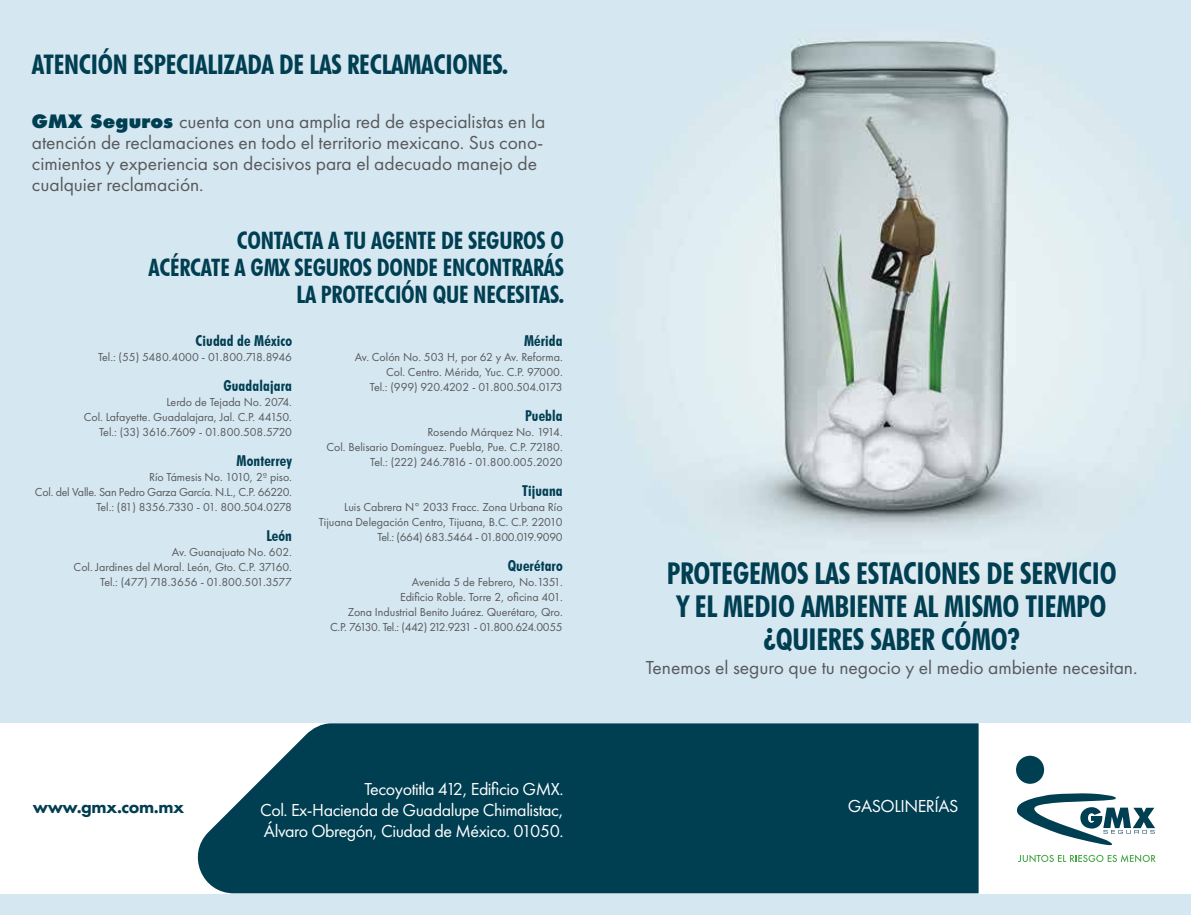
<style>
.page{position:relative;width:1191px;height:915px;background:#fff}
.page>*{position:absolute;margin:0;border:0;box-sizing:border-box;transform-origin:0 0}
.t1{font:700 condensed 30px/33px "Futura BT";letter-spacing:-.01em;color:#003e51;text-align:center}
.t2{font:700 condensed 27px "Futura BT";letter-spacing:-.01em;color:#003e51}
.t3{font:700 condensed 24px/27px "Futura BT";letter-spacing:-.01em;color:#003e51;text-align:right}
.t4{font:19.5px/21px "Futura PT";color:#58595b}
.t5{font:18px/21px "Futura PT";letter-spacing:-.025em;color:#fff;text-align:justify}
.t6{font:800 18px "Futura PT";letter-spacing:-.025em;color:#003e51}
.t7{font:700 condensed 15px "Futura BT";letter-spacing:.01em;color:#003e51}
.t8{font:12px/15px "Futura PT";color:#58595b;text-align:right}
.t9{font:12px/15px "Futura PT";letter-spacing:-.02em;color:#58595b;text-align:right}
.s1{font-family:"Futura";font-weight:800;font-size:18px;color:#003e51}
</style>
<div class="page">
<img style="left:0;top:0;width:1191px;height:914px">
<div style="left:0;top:723px;width:1191px;height:170px;background:#fff"></div>
<svg style="left:197px;top:723px;width:781px;height:170px;background:#104a5c"></svg>
<svg style="left:1016px;top:755px;width:139px;height:91px"></svg>
<svg style="left:1018px;top:854px;width:137px;height:8px"></svg>
<h2 class="t2" style="left:32px;top:48px;width:478px">ATENCIÓN ESPECIALIZADA DE LAS RECLAMACIONES.</h2>
<h3 class="t4" style="left:32px;top:111px;width:515px"><span class="s1">GMX Seguros</span> cuenta con una amplia red de especialistas en la atención de reclamaciones en todo el territorio mexicano. Sus cono&shy;cimientos y experiencia son decisivos para el adecuado manejo de cualquier reclamación.</h3>
<h3 class="t3" style="left:149px;top:227px;width:417px">CONTACTA A TU AGENTE DE SEGUROS O<br>ACÉRCATE A GMX SEGUROS DONDE ENCONTRARÁS<br>LA PROTECCIÓN QUE NECESITAS.</h3>
<p class="t7" style="left:196px;top:331px;width:98px">Ciudad de México</p>
<p class="t8" style="left:98px;top:349px;width:195px">Tel.: (55) 5480.4000 - 01.800.718.8946</p>
<p class="t7" style="left:223px;top:376px;width:70px">Guadalajara</p>
<p class="t8" style="left:84px;top:394px;width:210px">Lerdo de Tejada No. 2074.<br>Col. Lafayette. Guadalajara, Jal. C.P. 44150.<br>Tel.: (33) 3616.7609 - 01.800.508.5720</p>
<p class="t7" style="left:236px;top:451px;width:57px">Monterrey</p>
<p class="t9" style="left:35px;top:469px;width:258px">Río Támesis No. 1010, 2º piso.<br>Col. del Valle. San Pedro Garza García. N.L., C.P. 66220.<br>Tel.: (81) 8356.7330 - 01. 800.504.0278</p>
<p class="t7" style="left:266px;top:526px;width:27px">León</p>
<p class="t8" style="left:74px;top:544px;width:220px">Av. Guanajuato No. 602.<br>Col. Jardines del Moral. León, Gto. C.P. 37160.<br>Tel.: (477) 718.3656 - 01.800.501.3577</p>
<p class="t7" style="left:524px;top:331px;width:40px">Mérida</p>
<p class="t8" style="left:355px;top:349px;width:210px">Av. Colón No. 503 H, por 62 y Av. Reforma.<br>Col. Centro. Mérida, Yuc. C.P. 97000.<br>Tel.: (999) 920.4202 - 01.800.504.0173</p>
<p class="t7" style="left:525px;top:406px;width:39px">Puebla</p>
<p class="t8" style="left:326px;top:424px;width:238px">Rosendo Márquez No. 1914.<br>Col. Belisario Domínguez. Puebla, Pue. C.P. 72180.<br>Tel.: (222) 246.7816 - 01.800.005.2020</p>
<p class="t7" style="left:522px;top:481px;width:42px">Tijuana</p>
<p class="t8" style="left:319px;top:499px;width:245px">Luis Cabrera N° 2033 Fracc. Zona Urbana Río<br>Tijuana Delegación Centro, Tijuana, B.C. C.P. 22010<br>Tel.: (664) 683.5464 - 01.800.019.9090</p>
<p class="t7" style="left:507px;top:556px;width:57px">Querétaro</p>
<p class="t8" style="left:330px;top:574px;width:234px">Avenida 5 de Febrero, No.1351.<br>Edificio Roble. Torre 2, oficina 401.<br>Zona Industrial Benito Juárez. Querétaro, Qro.<br>C.P. 76130. Tel.: (442) 212.9231 - 01.800.624.0055</p>
<h3 class="t6" style="left:33px;top:795px;width:153px">www.gmx.com.mx</h3>
<h3 class="t5" style="left:260px;top:778px;width:305px;text-indent:104px">Tecoyotitla 412, Edificio GMX.<br>Col. Ex-Hacienda de Guadalupe Chimalistac, Álvaro Obregón, Ciudad de México. 01050.</h3>
<h1 class="t1" style="left:667px;top:556px;width:451px">PROTEGEMOS LAS ESTACIONES DE SERVICIO<br>Y EL MEDIO AMBIENTE AL MISMO TIEMPO ¿QUIERES SABER CÓMO?</h1>
<h3 class="t4" style="left:646px;top:656px;width:493px">Tenemos el seguro que tu negocio y el medio ambiente necesitan.</h3>
<h3 class="t5" style="left:848px;top:794px;width:112px">GASOLINERÍAS</h3>
</div>
